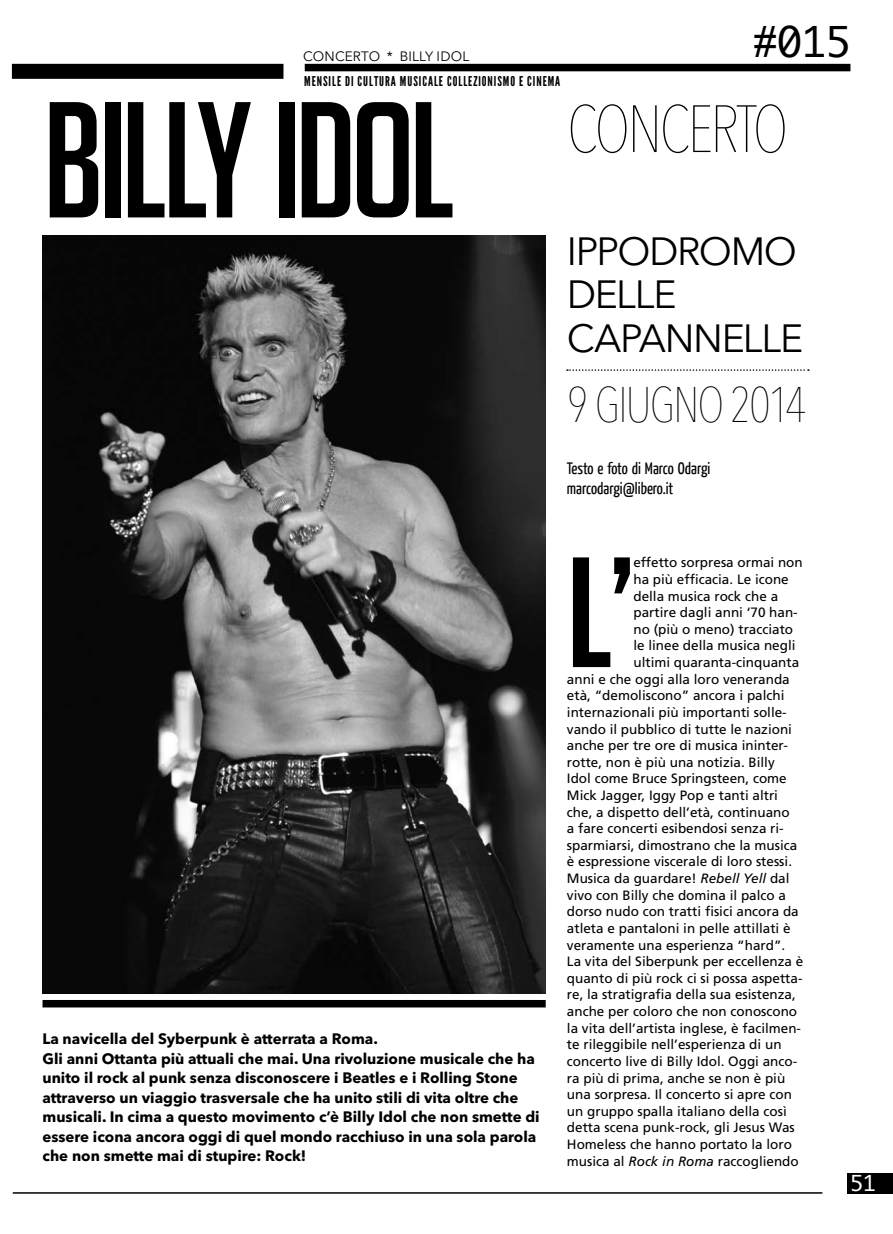
<style>
.page{position:relative;width:893px;height:1234px;background:#fff}
.page>*{position:absolute;margin:0;border:0;box-sizing:border-box;transform-origin:0 0}
.t1{font:160.5px "Big Noodle Titling";letter-spacing:-.04em;color:#000}
.t2{font:149.1px "League Gothic";color:#000}
.t3{font:200 condensed 66px "Avenir Next LT Pro";letter-spacing:-.045em;color:#000}
.t4{font:200 condensed 49.5px "Avenir Next LT Pro";letter-spacing:-.05em;color:#000}
.t5{font:40.5px "Monaco";color:#000}
.t6{font:39px/43.5px "Avenir Next LT Pro";letter-spacing:-.035em;color:#000}
.t7{font:21px "Monaco";color:#fff}
.t8{font:16.5px/19.8px "Yanone Kaffeesatz";color:#000}
.t9{font:700 15px/19.5px "Avenir Next LT Pro";color:#000}
.t10{font:13.5px "Frutiger";color:#000}
.t11{font:13.5px "League Gothic";letter-spacing:.07em;color:#000}
.t12{font:13.5px "Avenir Next LT Pro";letter-spacing:.015em;color:#000}
.s1{font-style:italic}
</style>
<div class="page">
<hr style="left:13px;top:1191px;width:809px;height:2px;background:#000">
<div style="left:847px;top:1172px;width:45px;height:21px;background:#000"></div>
<div style="left:12px;top:64px;width:271px;height:15px;background:#000"></div>
<div style="left:305px;top:64px;width:545px;height:7px;background:#000"></div>
<img style="left:43px;top:235px;width:503px;height:757px">
<div style="left:43px;top:999px;width:503px;height:8px;background:#000"></div>
<svg style="left:567px;top:369px;width:242px;height:2px"></svg>
<p class="t12" style="left:303px;top:48px;width:168px">CONCERTO * BILLY IDOL</p>
<p class="t11" style="left:304px;top:73px;width:258px">MENSILE DI CULTURA MUSICALE COLLEZIONISMO E CINEMA</p>
<h3 class="t5" style="left:753px;top:16px;width:99px">#015</h3>
<h1 class="t1" style="left:43px;top:74px;width:413px">BILLY IDOL</h1>
<h3 class="t3" style="left:567px;top:90px;width:223px">CONCERTO</h3>
<h3 class="t6" style="left:567px;top:229px;width:238px">IPPODROMO<br>DELLE<br>CAPANNELLE</h3>
<h3 class="t4" style="left:567px;top:375px;width:241px">9 GIUGNO 2014</h3>
<p class="t9" style="left:43px;top:1028px;width:499px">La navicella del Syberpunk è atterrata a Roma.<br>Gli anni Ottanta più attuali che mai. Una rivoluzione musicale che ha unito il rock al punk senza disconoscere i Beatles e i Rolling Stone attraverso un viaggio trasversale che ha unito stili di vita oltre che musicali. In cima a questo movimento c’è Billy Idol che non smette di essere icona ancora oggi di quel mondo racchiuso in una sola parola che non smette mai di stupire: Rock!</p>
<p class="t8" style="left:567px;top:457px;width:145px">Testo e foto di Marco Odargi marcodargi@libero.it</p>
<h2 class="t2" style="left:567px;top:525px;width:68px">L’</h2>
<p class="t10" style="left:633px;top:554px;width:171px">effetto sorpresa ormai non</p>
<p class="t10" style="left:633px;top:571px;width:157px">ha più efficacia. Le icone</p>
<p class="t10" style="left:633px;top:588px;width:146px">della musica rock che a</p>
<p class="t10" style="left:633px;top:604px;width:166px">partire dagli anni ‘70 han-</p>
<p class="t10" style="left:633px;top:621px;width:161px">no (più o meno) tracciato</p>
<p class="t10" style="left:633px;top:637px;width:164px">le linee della musica negli</p>
<p class="t10" style="left:633px;top:654px;width:167px">ultimi quaranta-cinquanta</p>
<p class="t10" style="left:567px;top:671px;width:224px">anni e che oggi alla loro veneranda</p>
<p class="t10" style="left:567px;top:687px;width:219px">età, “demoliscono” ancora i palchi</p>
<p class="t10" style="left:567px;top:704px;width:221px">internazionali più importanti solle-</p>
<p class="t10" style="left:567px;top:720px;width:227px">vando il pubblico di tutte le nazioni</p>
<p class="t10" style="left:567px;top:737px;width:223px">anche per tre ore di musica ininter-</p>
<p class="t10" style="left:567px;top:754px;width:209px">rotte, non è più una notizia. Billy</p>
<p class="t10" style="left:567px;top:770px;width:221px">Idol come Bruce Springsteen, come</p>
<p class="t10" style="left:567px;top:787px;width:213px">Mick Jagger, Iggy Pop e tanti altri</p>
<p class="t10" style="left:567px;top:803px;width:224px">che, a dispetto dell’età, continuano</p>
<p class="t10" style="left:567px;top:820px;width:218px">a fare concerti esibendosi senza ri-</p>
<p class="t10" style="left:567px;top:837px;width:232px">sparmiarsi, dimostrano che la musica</p>
<p class="t10" style="left:567px;top:853px;width:227px">è espressione viscerale di loro stessi.</p>
<p class="t10" style="left:567px;top:870px;width:224px">Musica da guardare! <span class="s1">Rebell Yell</span> dal</p>
<p class="t10" style="left:567px;top:886px;width:221px">vivo con Billy che domina il palco a</p>
<p class="t10" style="left:567px;top:903px;width:233px">dorso nudo con tratti fisici ancora da</p>
<p class="t10" style="left:567px;top:920px;width:225px">atleta e pantaloni in pelle attillati è</p>
<p class="t10" style="left:567px;top:936px;width:220px">veramente una esperienza “hard”.</p>
<p class="t10" style="left:567px;top:953px;width:238px">La vita del Siberpunk per eccellenza è</p>
<p class="t10" style="left:567px;top:969px;width:237px">quanto di più rock ci si possa aspetta-</p>
<p class="t10" style="left:567px;top:986px;width:230px">re, la stratigrafia della sua esistenza,</p>
<p class="t10" style="left:567px;top:1003px;width:232px">anche per coloro che non conoscono</p>
<p class="t10" style="left:567px;top:1019px;width:236px">la vita dell’artista inglese, è facilmen-</p>
<p class="t10" style="left:567px;top:1036px;width:216px">te rileggibile nell’esperienza di un</p>
<p class="t10" style="left:567px;top:1052px;width:232px">concerto live di Billy Idol. Oggi anco-</p>
<p class="t10" style="left:567px;top:1069px;width:220px">ra più di prima, anche se non è più</p>
<p class="t10" style="left:567px;top:1086px;width:227px">una sorpresa. Il concerto si apre con</p>
<p class="t10" style="left:567px;top:1102px;width:221px">un gruppo spalla italiano della così</p>
<p class="t10" style="left:567px;top:1119px;width:229px">detta scena punk-rock, gli Jesus Was</p>
<p class="t10" style="left:567px;top:1136px;width:227px">Homeless che hanno portato la loro</p>
<p class="t10" style="left:567px;top:1152px;width:233px">musica al <span class="s1">Rock in Roma</span> raccogliendo</p>
<h3 class="t7" style="left:850px;top:1170px;width:27px">51</h3>
</div>
